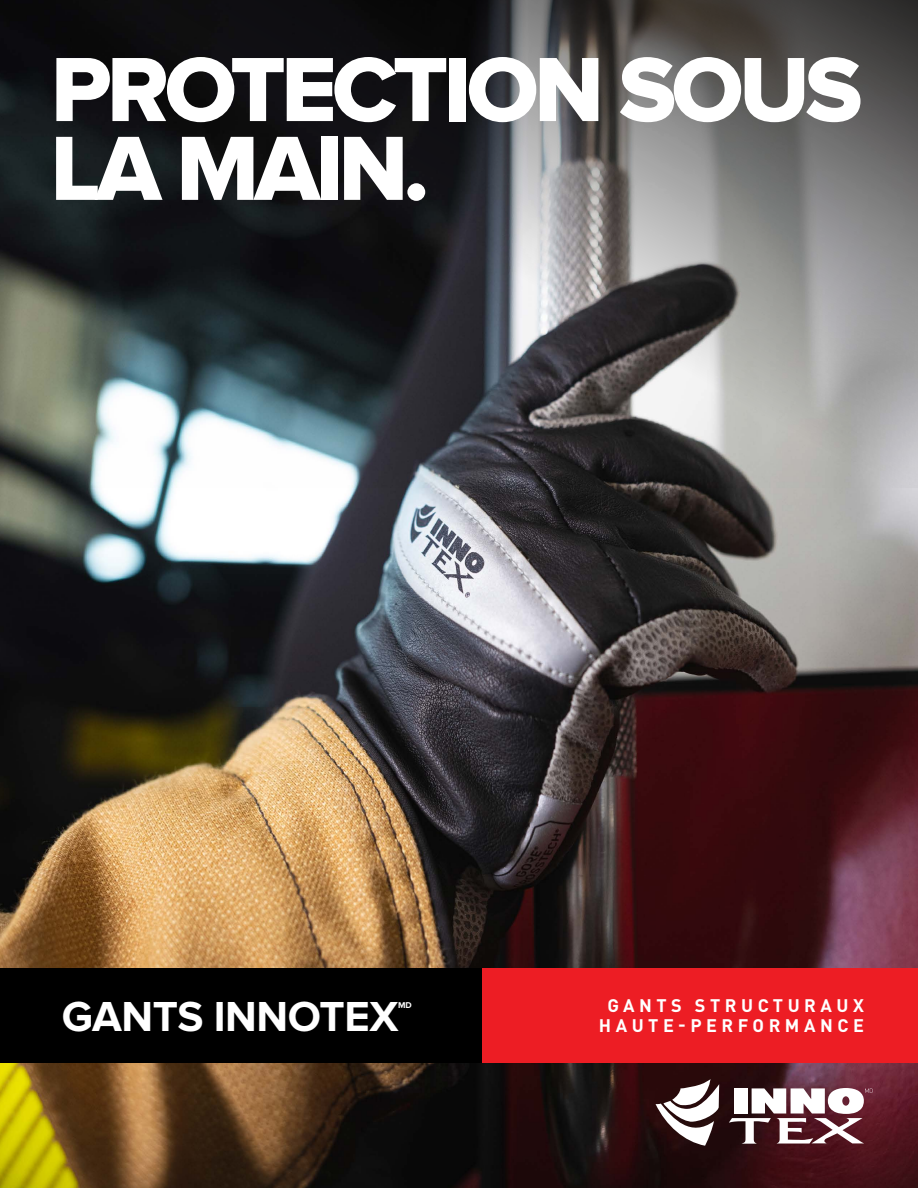
<style>
.page{position:relative;width:918px;height:1188px;background:#fff}
.page>*{position:absolute;margin:0;border:0;box-sizing:border-box;transform-origin:0 0}
.t1{font:94.5px/78.8px "Proxima Nova Extrabld";letter-spacing:-.05em;color:#fff}
.t2{font:700 43.5px "Proxima Nova";letter-spacing:-.01em;color:#fff}
.t3{font:700 18px/19.5px "DIN Pro";letter-spacing:.25em;color:#fff;text-align:center}
.t4{font:700 8.7px "Proxima Nova";color:#fff}
</style>
<div class="page">
<img style="left:0;top:488px;width:918px;height:700px">
<div style="left:482px;top:968px;width:436px;height:95px;background:#ed1d24"></div>
<div style="left:0;top:968px;width:482px;height:95px;background:#000"></div>
<svg style="left:656px;top:1079px;width:63px;height:67px"></svg>
<svg style="left:729px;top:1088px;width:144px;height:56px"></svg>
<svg style="left:0;top:0;width:918px;height:488px;background:#525456"></svg>
<h1 class="t1" style="left:51px;top:54px;width:813px">PROTECTION SOUS<br>LA MAIN.</h1>
<h2 class="t2" style="left:62px;top:991px;width:338px">GANTS INNOTEX</h2>
<p class="t4" style="left:398px;top:1000px;width:15px">MD</p>
<p class="t3" style="left:599px;top:995px;width:267px">GANTS STRUCTURAUX<br>HAUTE-PERFORMANCE</p>
</div>
